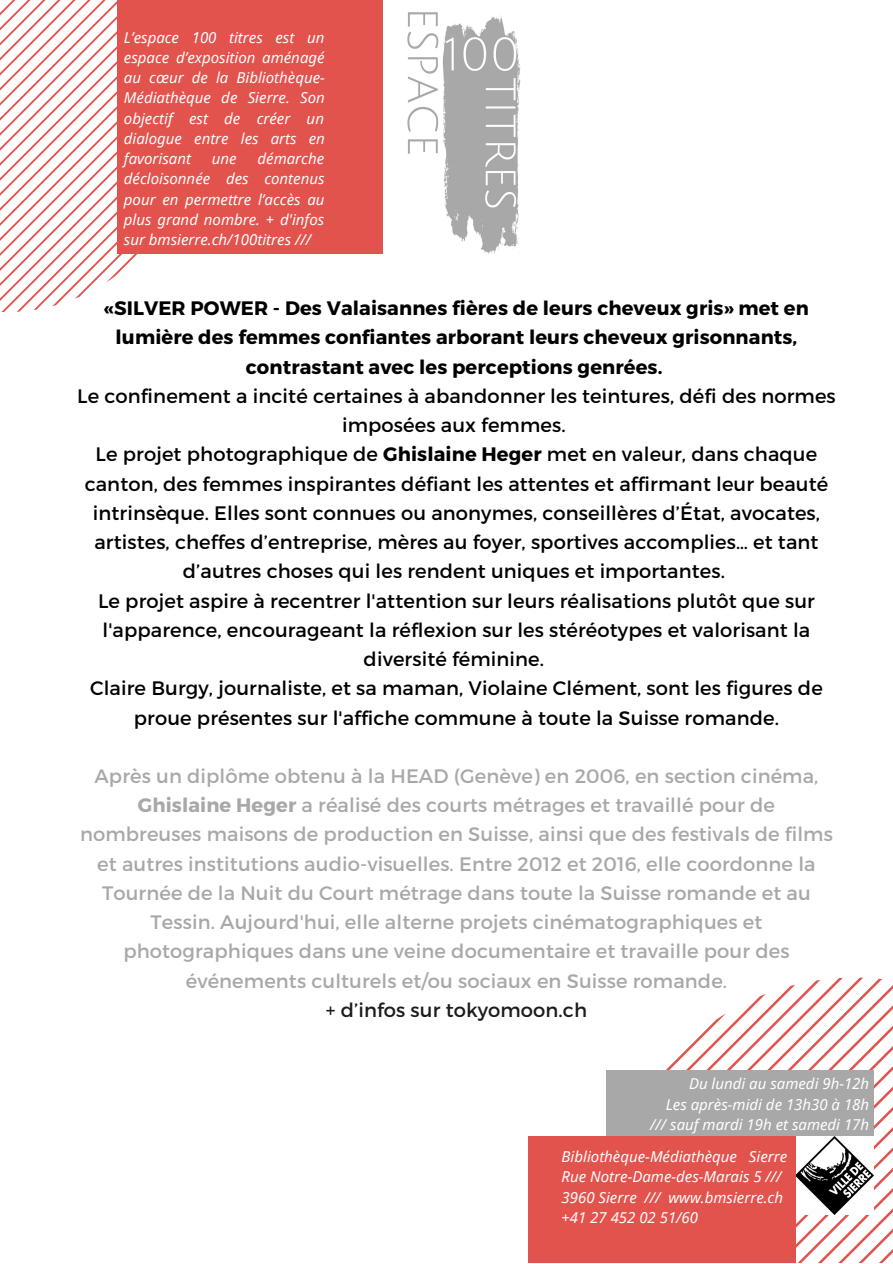
<style>
.page{position:relative;width:893px;height:1264px;background:#fff}
.page>*{position:absolute;margin:0;border:0;box-sizing:border-box;transform-origin:0 0}
.t1{font:19.5px/29.2px "Montserrat";letter-spacing:.005em;color:#000;text-align:center}
.t2{font:19.5px/29.2px "Montserrat";letter-spacing:.005em;color:#a8a8a8;text-align:center}
.t3{font:700 19.5px/29.2px "Montserrat";letter-spacing:.005em;color:#000;text-align:center}
.t4{font:19.5px "Montserrat";letter-spacing:.005em;color:#1d1a20}
.t5{font:italic 15px/20.2px "Noto Sans";color:#fff;text-align:justify}
.s1{font-weight:700}
</style>
<div class="page">
<svg style="left:0;top:0;width:137px;height:312px"></svg>
<div style="left:117px;top:0;width:265px;height:254px;background:#e3534d"></div>
<svg style="left:666px;top:984px;width:226px;height:278px"></svg>
<div style="left:605px;top:1070px;width:268px;height:75px;background:#a8a8a8"></div>
<img style="left:796px;top:1136px;width:77px;height:77px">
<div style="left:528px;top:1136px;width:268px;height:126px;background:#e3534d"></div>
<img style="left:407px;top:12px;width:114px;height:243px">
<p class="t5" style="left:124px;top:27px;width:202px">L’espace 100 titres est un espace d’exposition aménagé au cœur de la Bibliothèque-Médiathèque de Sierre. Son objectif est de créer un dialogue entre les arts en favorisant</p>
<p class="t5" style="left:124px;top:148px;width:202px;text-indent:133px">démarche décloisonnée des contenus pour en permettre l’accès au plus grand nombre. + d'infos sur bmsierre.ch/100titres ///</p>
<p class="t5" style="left:212px;top:148px;width:26px">une</p>
<p class="t3" style="left:104px;top:292px;width:706px">«SILVER POWER - Des Valaisannes fières de leurs cheveux gris» met en lumière des femmes confiantes arborant leurs cheveux grisonnants, contrastant avec les perceptions genrées.</p>
<p class="t1" style="left:77px;top:380px;width:760px">Le confinement a incité certaines à abandonner les teintures, défi des normes imposées aux femmes.</p>
<p class="t1" style="left:85px;top:439px;width:745px">Le projet photographique de <span class="s1">Ghislaine Heger</span> met en valeur, dans chaque canton, des femmes inspirantes défiant les attentes et affirmant leur beauté intrinsèque. Elles sont connues ou anonymes, conseillères d’État, avocates, artistes, cheffes d’entreprise, mères au foyer, sportives accomplies… et tant d’autres choses qui les rendent uniques et importantes.</p>
<p class="t1" style="left:98px;top:585px;width:718px">Le projet aspire à recentrer l'attention sur leurs réalisations plutôt que sur l'apparence, encourageant la réflexion sur les stéréotypes et valorisant la diversité féminine.</p>
<p class="t1" style="left:90px;top:672px;width:734px">Claire Burgy, journaliste, et sa maman, Violaine Clément, sont les figures de proue présentes sur l'affiche commune à toute la Suisse romande.</p>
<p class="t2" style="left:80px;top:760px;width:754px">Après un diplôme obtenu à la HEAD (Genève) en 2006, en section cinéma, <span class="s1">Ghislaine Heger</span> a réalisé des courts métrages et travaillé pour de nombreuses maisons de production en Suisse, ainsi que des festivals de films et autres institutions audio-visuelles. Entre 2012 et 2016, elle coordonne la Tournée de la Nuit du Court métrage dans toute la Suisse romande et au Tessin. Aujourd'hui, elle alterne projets cinématographiques et photographiques dans une veine documentaire et travaille pour des événements culturels et/ou sociaux en Suisse romande.</p>
<p class="t4" style="left:326px;top:997px;width:263px">+ d’infos sur tokyomoon.ch</p>
<p class="t5" style="left:689px;top:1073px;width:182px">Du lundi au samedi 9h-12h</p>
<p class="t5" style="left:665px;top:1093px;width:205px">Les après-midi de 13h30 à 18h</p>
<p class="t5" style="left:650px;top:1113px;width:220px">/// sauf mardi 19h et samedi 17h</p>
<p class="t5" style="left:561px;top:1146px;width:227px">Bibliothèque-Médiathèque Sierre<br>Rue Notre-Dame-des-Marais 5 ///</p>
<p class="t5" style="left:561px;top:1186px;width:223px">3960 Sierre /// www.bmsierre.ch</p>
<p class="t5" style="left:561px;top:1206px;width:138px">+41 27 452 02 51/60</p>
</div>
